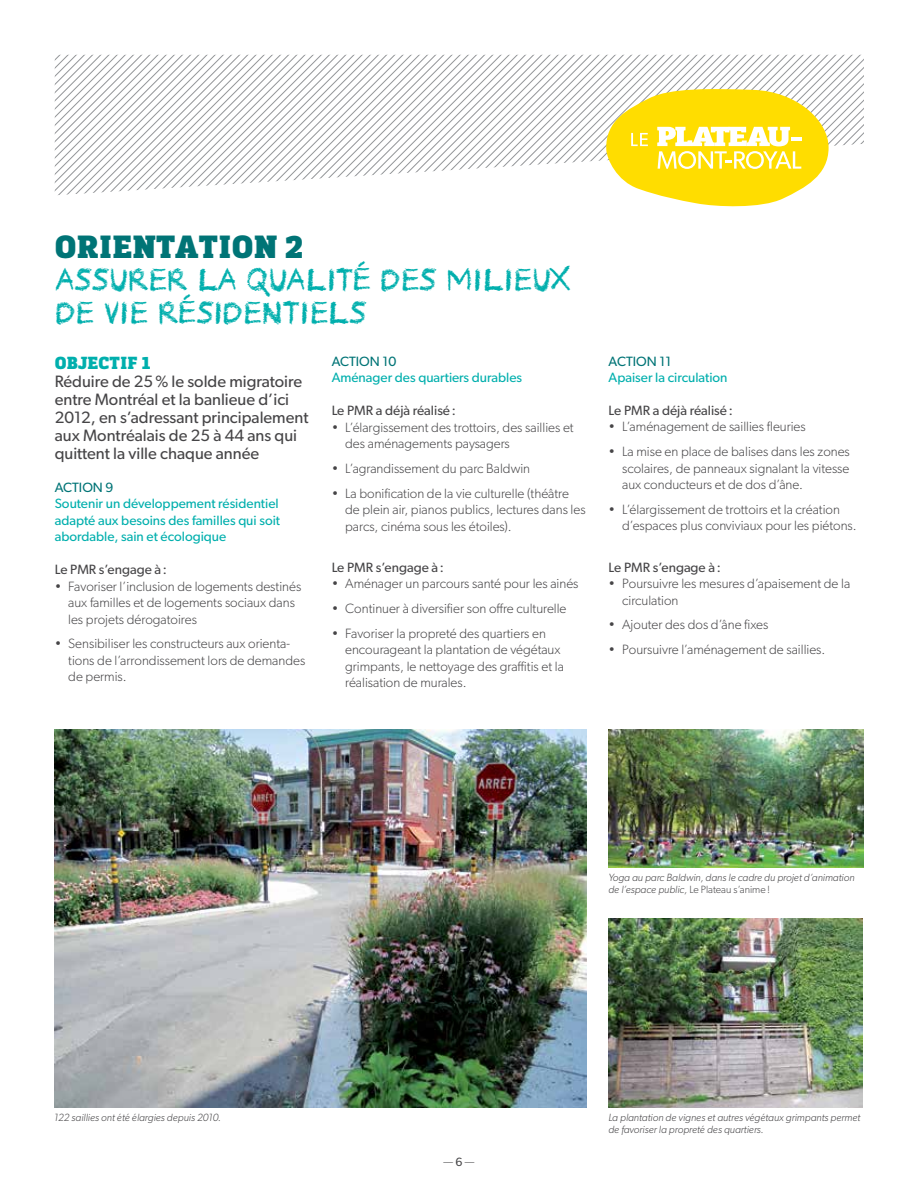
<style>
.page{position:relative;width:918px;height:1188px;background:#fff}
.page>*{position:absolute;margin:0;border:0;box-sizing:border-box;transform-origin:0 0}
.t1{font:33px/33px "Crayon Hand";color:#00afad}
.t2{font:900 33px "Kondolar";letter-spacing:.005em;color:#007476}
.t3{font:900 18px "Kondolar";letter-spacing:.005em;color:#00afad}
.t4{font:16.5px/18px "Gibson";color:#464547}
.t5{font:300 13.5px/16.5px "Gibson";color:#464547}
.t6{font:13.5px/16.5px "Gibson";color:#00afad;text-align:justify}
.t7{font:13.5px "Gibson";color:#464547}
.t8{font:13.5px "Gibson";color:#007476}
.t9{font:300 12px "Gibson";color:#464547}
.t10{font:italic 300 10.5px/12px "Gibson";color:#464547}
.s1{font-style:normal}
.s2{font-weight:400}
</style>
<div class="page">
<svg style="left:55px;top:55px;width:809px;height:140px"></svg>
<svg style="left:605px;top:88px;width:224px;height:119px"></svg>
<img style="left:609px;top:729px;width:255px;height:139px">
<img style="left:54px;top:729px;width:533px;height:378px">
<img style="left:609px;top:918px;width:254px;height:189px">
<h1 class="t2" style="left:55px;top:226px;width:250px">ORIENTATION 2</h1>
<h1 class="t1" style="left:55px;top:265px;width:517px">ASSURER LA QUALITÉ DES MILIEUX<br>DE VIE RÉSIDENTIELS</h1>
<h2 class="t3" style="left:55px;top:351px;width:97px">OBJECTIF 1</h2>
<p class="t4" style="left:55px;top:372px;width:255px">Réduire de 25% le solde migratoire entre Montréal et la banlieue d’ici 2012, en s’adressant principalement aux Montréalais de 25 à 44 ans qui quittent la ville chaque année</p>
<p class="t8" style="left:55px;top:479px;width:60px">Action 9</p>
<p class="t6" style="left:55px;top:495px;width:227px">Soutenir un développement résidentiel adapté aux besoins des familles qui soit abordable, sain et écologique</p>
<p class="t7" style="left:55px;top:561px;width:114px">Le PMR s’engage à :</p>
<p class="t5" style="left:68px;top:578px;width:235px;text-indent:-14px">• Favoriser l’inclusion de logements destinés aux familles et de logements sociaux dans les projets dérogatoires</p>
<p class="t5" style="left:68px;top:635px;width:239px;text-indent:-14px">• Sensibiliser les constructeurs aux orienta&shy;tions de l’arrondissement lors de demandes de permis.</p>
<p class="t8" style="left:332px;top:353px;width:66px">Action 10</p>
<p class="t6" style="left:332px;top:369px;width:192px">Aménager des quartiers durables</p>
<p class="t7" style="left:332px;top:402px;width:126px">Le PMR a déjà réalisé:</p>
<p class="t5" style="left:345px;top:418px;width:230px;text-indent:-14px">• L’élargissement des trottoirs, des saillies et des aménagements paysagers</p>
<p class="t5" style="left:332px;top:460px;width:200px">• L’agrandissement du parc Baldwin</p>
<p class="t5" style="left:345px;top:484px;width:242px;text-indent:-14px">• La bonification de la vie culturelle (théâtre de plein air, pianos publics, lectures dans les parcs, cinéma sous les étoiles).</p>
<p class="t7" style="left:332px;top:559px;width:114px">Le PMR s’engage à :</p>
<p class="t5" style="left:332px;top:575px;width:248px">• Aménager un parcours santé pour les ainés</p>
<p class="t5" style="left:332px;top:600px;width:236px">• Continuer à diversifier son offre culturelle</p>
<p class="t5" style="left:345px;top:625px;width:220px;text-indent:-14px">• Favoriser la propreté des quartiers en encourageant la plantation de végétaux grimpants, le nettoyage des graffitis et la réalisation de murales.</p>
<p class="t8" style="left:609px;top:353px;width:64px">Action 11</p>
<p class="t6" style="left:609px;top:369px;width:120px">Apaiser la circulation</p>
<p class="t7" style="left:609px;top:402px;width:126px">Le PMR a déjà réalisé:</p>
<p class="t5" style="left:609px;top:418px;width:199px">• L’aménagement de saillies fleuries</p>
<p class="t5" style="left:622px;top:443px;width:229px;text-align:justify;text-indent:-14px">• La mise en place de balises dans les zones scolaires, de panneaux signalant la vitesse aux conducteurs et de dos d’âne.</p>
<p class="t5" style="left:622px;top:501px;width:236px;text-indent:-14px">• L’élargissement de trottoirs et la création d’espaces plus conviviaux pour les piétons.</p>
<p class="t7" style="left:609px;top:559px;width:114px">Le PMR s’engage à :</p>
<p class="t5" style="left:622px;top:575px;width:230px;text-indent:-14px">• Poursuivre les mesures d’apaisement de la circulation</p>
<p class="t5" style="left:609px;top:616px;width:161px">• Ajouter des dos d’âne fixes</p>
<p class="t5" style="left:609px;top:641px;width:218px">• Poursuivre l’aménagement de saillies.</p>
<p class="t10" style="left:608px;top:872px;width:248px">Yoga au parc Baldwin, dans le cadre du projet d’animation de l’espace public, <span class="s1">Le Plateau s’anime!</span></p>
<p class="t10" style="left:54px;top:1111px;width:169px">122 saillies ont été élargies depuis 2010.</p>
<p class="t10" style="left:608px;top:1111px;width:254px">La plantation de vignes et autres végétaux grimpants permet de favoriser la propreté des quartiers.</p>
<p class="t9" style="left:443px;top:1154px;width:33px">— <span class="s2">6</span> —</p>
</div>
